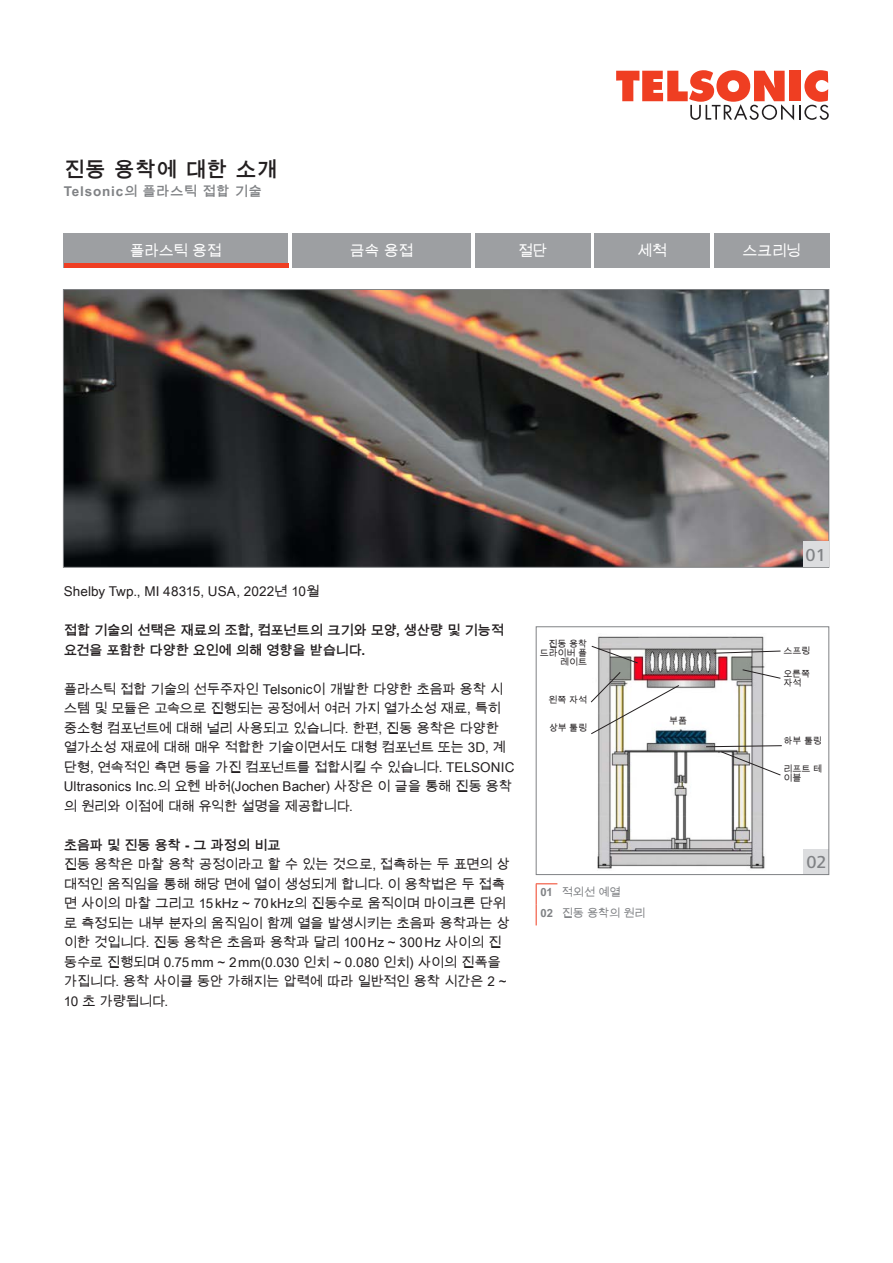
<style>
.page{position:relative;width:893px;height:1263px;background:#fff}
.page>*{position:absolute;margin:0;border:0;box-sizing:border-box;transform-origin:0 0}
.Haupttitel{font:700 21px "Arial Unicode MS";letter-spacing:.005em;color:#231f20}
.t1{font:500 18px "Frutiger Next LTW1 G";color:#808285}
.Portfoliotitel{font:15px "Arial Unicode MS";letter-spacing:-.025em;color:#fff}
.Lauftext_9_13pt{font:13.5px/19.5px "Arial Unicode MS";letter-spacing:-.025em;color:#231f20}
.Lauftext_9_13pt__med{font:700 13.5px/19.5px "Arial Unicode MS";letter-spacing:-.03em;color:#231f20}
.Lauftext_9_13pt-2{font:13.5px "Arial Unicode MS";letter-spacing:.005em;color:#231f20}
.Subtitel_grau{font:700 13.5px "Arial Unicode MS";letter-spacing:.055em;color:#808285}
.Legende_7_5_9pt{font:11.25px "Arial Unicode MS";letter-spacing:-.015em;color:#808285}
.Legende_7_5_9pt__med{font:700 11.25px "Arial Unicode MS";color:#808285}
.Legende_7_5_9pt-2{font:9px/9px "Arial Unicode MS";letter-spacing:-.01em;color:#231f20}
</style>
<div class="page">
<svg style="left:616px;top:70px;width:213px;height:50px"></svg>
<img style="left:63px;top:289px;width:767px;height:279px">
<div style="left:803px;top:541px;width:25px;height:26px;background:#dcdddf"></div>
<svg style="left:535px;top:626px;width:295px;height:249px"></svg>
<div style="left:64px;top:234px;width:224px;height:34px;background:#9d9fa2"></div>
<div style="left:292px;top:234px;width:179px;height:34px;background:#9d9fa2"></div>
<div style="left:475px;top:234px;width:115px;height:34px;background:#9d9fa2"></div>
<div style="left:595px;top:234px;width:115px;height:34px;background:#9d9fa2"></div>
<div style="left:714px;top:234px;width:115px;height:34px;background:#9d9fa2"></div>
<hr style="left:64px;top:264px;width:224px;height:4px;background:#ef3e22">
<svg style="left:536px;top:883px;width:21px;height:42px"></svg>
<svg style="left:591px;top:645px;width:48px;height:19px"></svg>
<svg style="left:590px;top:671px;width:90px;height:64px"></svg>
<svg style="left:705px;top:745px;width:77px;height:31px"></svg>
<svg style="left:742px;top:669px;width:39px;height:10px"></svg>
<svg style="left:713px;top:650px;width:68px;height:4px"></svg>
<p class="Haupttitel" style="left:64px;top:154px;width:215px">진동 용착에 대한 소개</p>
<p class="Subtitel_grau" style="left:64px;top:181px;width:200px">Telsonic의 플라스틱 접합 기술</p>
<p class="Portfoliotitel" style="left:130px;top:240px;width:93px">플라스틱 용접</p>
<p class="Portfoliotitel" style="left:350px;top:240px;width:65px">금속 용접</p>
<p class="Portfoliotitel" style="left:518px;top:240px;width:31px">절단</p>
<p class="Portfoliotitel" style="left:637px;top:240px;width:31px">세척</p>
<p class="Portfoliotitel" style="left:742px;top:240px;width:60px">스크리닝</p>
<p class="Lauftext_9_13pt-2" style="left:64px;top:582px;width:257px">Shelby Twp., MI 48315, USA, 2022년 10월</p>
<p class="Lauftext_9_13pt__med" style="left:64px;top:621px;width:442px">접합 기술의 선택은 재료의 조합, 컴포넌트의 크기와 모양, 생산량 및 기능적 요건을 포함한 다양한 요인에 의해 영향을 받습니다.</p>
<p class="Lauftext_9_13pt" style="left:64px;top:679px;width:452px">플라스틱 접합 기술의 선두주자인 Telsonic이 개발한 다양한 초음파 용착 시 스템 및 모듈은 고속으로 진행되는 공정에서 여러 가지 열가소성 재료, 특히 중소형 컴포넌트에 대해 널리 사용되고 있습니다. 한편, 진동 용착은 다양한 열가소성 재료에 대해 매우 적합한 기술이면서도 대형 컴포넌트 또는 3D, 계 단형, 연속적인 측면 등을 가진 컴포넌트를 접합시킬 수 있습니다. TELSONIC Ultrasonics Inc.의 요헨 바허(Jochen Bacher) 사장은 이 글을 통해 진동 용착 의 원리와 이점에 대해 유익한 설명을 제공합니다.</p>
<p class="Lauftext_9_13pt__med" style="left:64px;top:835px;width:219px">초음파 및 진동 용착 - 그 과정의 비교</p>
<p class="Lauftext_9_13pt" style="left:64px;top:854px;width:448px">진동 용착은 마찰 용착 공정이라고 할 수 있는 것으로, 접촉하는 두 표면의 상 대적인 움직임을 통해 해당 면에 열이 생성되게 합니다. 이 용착법은 두 접촉 면 사이의 마찰 그리고 15kHz ~ 70kHz의 진동수로 움직이며 마이크론 단위 로 측정되는 내부 분자의 움직임이 함께 열을 발생시키는 초음파 용착과는 상 이한 것입니다. 진동 용착은 초음파 용착과 달리 100Hz ~ 300Hz 사이의 진 동수로 진행되며 0.75mm ~ 2mm(0.030 인치 ~ 0.080 인치) 사이의 진폭을 가집니다. 용착 사이클 동안 가해지는 압력에 따라 일반적인 용착 시간은 2 ~ 10 초 가량됩니다.</p>
<p class="Legende_7_5_9pt-2" style="left:540px;top:639px;width:49px;text-align:right">진동 용착 드라이버 플 레이트</p>
<p class="Legende_7_5_9pt-2" style="left:549px;top:695px;width:40px">왼쪽 자석</p>
<p class="Legende_7_5_9pt-2" style="left:549px;top:724px;width:39px">상부 툴링</p>
<p class="Legende_7_5_9pt-2" style="left:669px;top:716px;width:19px">부품</p>
<p class="Legende_7_5_9pt__med" style="left:540px;top:884px;width:14px">01</p>
<p class="Legende_7_5_9pt" style="left:562px;top:884px;width:61px">적외선 예열</p>
<p class="Legende_7_5_9pt__med" style="left:540px;top:905px;width:14px">02</p>
<p class="Legende_7_5_9pt" style="left:562px;top:905px;width:85px">진동 용착의 원리</p>
<p class="t1" style="left:806px;top:544px;width:22px">01</p>
<p class="Legende_7_5_9pt-2" style="left:783px;top:646px;width:28px">스프링</p>
<p class="Legende_7_5_9pt-2" style="left:783px;top:670px;width:28px">오른쪽 자석</p>
<p class="Legende_7_5_9pt-2" style="left:783px;top:736px;width:40px">하부 툴링</p>
<p class="Legende_7_5_9pt-2" style="left:783px;top:764px;width:40px">리프트 테 이블</p>
<p class="t1" style="left:806px;top:852px;width:22px">02</p>
</div>
